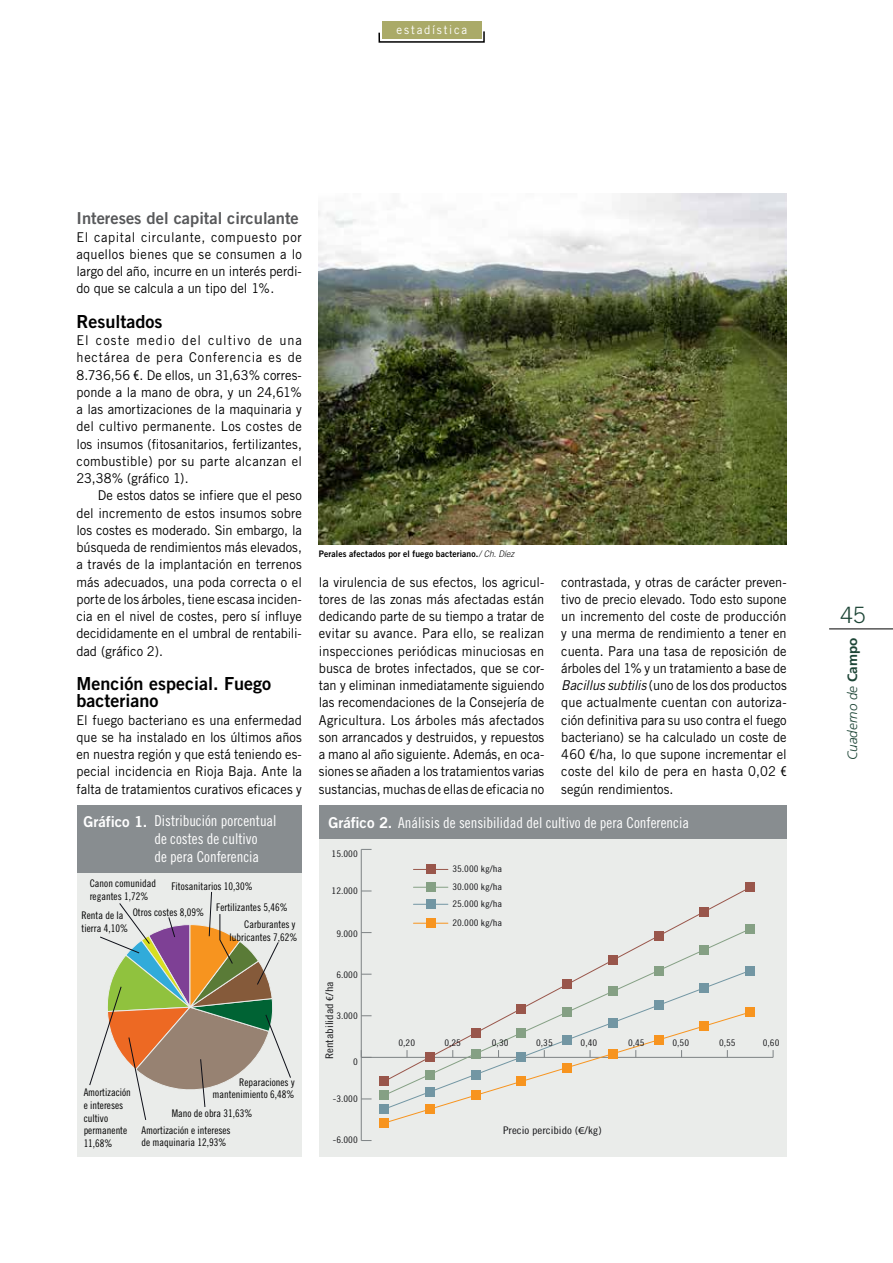
<style>
.page{position:relative;width:893px;height:1263px;background:#fff}
.page>*{position:absolute;margin:0;border:0;box-sizing:border-box;transform-origin:0 0}
.t1{font:300 22.5px "Trade Gothic";color:#1d4536}
.t2{font:18px/17.2px "Trade Gothic Bold Two";color:#000}
.t3{font:16.5px "Trade Gothic Bold Two";color:#58595b}
.t4{font:15px/18px "Trade Gothic Cond Eighteen";color:#fff}
.t5{font:13.5px/17.2px "Trade Gothic";letter-spacing:-.005em;color:#000;text-align:justify;scale:.95 1}
.t6{font:italic 300 13.5px "Frutiger";color:#1d4536}
.t7{font:12px "Trade Gothic";letter-spacing:.16em;color:#fff;scale:.95 1}
.t8{font:10.5px/12.6px "Trade Gothic Cond Eighteen";color:#000}
.t9{font:10.5px "Trade Gothic Cond Eighteen";color:#19191c;scale:1.18 1}
.t10{font:9px/17.4px "Trade Gothic Cond Eighteen";color:#19191c;text-align:justify;scale:1.18 1}
.t11{font:9px "Trade Gothic Bold Two";letter-spacing:.01em;color:#000;scale:.95 1}
.s1{font-family:"Myriad Pro";font-stretch:condensed;font-size:15px}
.s2{font-family:"Trade Gothic Bold Two"}
.s3{font-family:"Trade Gothic";font-weight:300;font-style:italic}
.s4{font-style:italic}
.s5{font-family:"Myriad Pro";font-stretch:condensed}
.s6{font-family:"Myriad Pro"}
.s7{font-weight:700;font-style:normal}
</style>
<div class="page">
<hr style="left:829px;top:628px;width:64px;height:1px;background:#000">
<svg style="left:378px;top:30px;width:107px;height:13px"></svg>
<div style="left:382px;top:21px;width:99px;height:18px;background:#aaaa68"></div>
<div style="left:77px;top:806px;width:225px;height:67px;background:#888d90"></div>
<div style="left:77px;top:873px;width:225px;height:284px;background:#eaecea"></div>
<svg style="left:89px;top:892px;width:202px;height:228px"></svg>
<div style="left:319px;top:839px;width:468px;height:318px;background:#eaecea"></div>
<div style="left:319px;top:806px;width:468px;height:33px;background:#888d90"></div>
<hr style="left:361px;top:1057px;width:412px;height:1px;background:#7d8284">
<hr style="left:361px;top:849px;width:1px;height:291px;background:#7d8284">
<svg style="left:383px;top:886px;width:368px;height:236px"></svg>
<div style="left:380px;top:1077px;width:9px;height:9px;background:#99564b"></div>
<div style="left:425px;top:1053px;width:9px;height:9px;background:#99564b"></div>
<div style="left:471px;top:1028px;width:9px;height:9px;background:#99564b"></div>
<div style="left:517px;top:1004px;width:9px;height:9px;background:#99564b"></div>
<div style="left:563px;top:980px;width:9px;height:9px;background:#99564b"></div>
<div style="left:427px;top:864px;width:9px;height:9px;background:#99564b"></div>
<div style="left:608px;top:956px;width:9px;height:9px;background:#99564b"></div>
<div style="left:654px;top:931px;width:9px;height:9px;background:#99564b"></div>
<div style="left:700px;top:907px;width:9px;height:9px;background:#99564b"></div>
<div style="left:746px;top:883px;width:9px;height:9px;background:#99564b"></div>
<div style="left:380px;top:1091px;width:9px;height:9px;background:#85a084"></div>
<div style="left:425px;top:1070px;width:9px;height:9px;background:#85a084"></div>
<div style="left:471px;top:1049px;width:9px;height:9px;background:#85a084"></div>
<div style="left:517px;top:1028px;width:9px;height:9px;background:#85a084"></div>
<div style="left:563px;top:1007px;width:9px;height:9px;background:#85a084"></div>
<div style="left:608px;top:987px;width:9px;height:9px;background:#85a084"></div>
<div style="left:654px;top:966px;width:9px;height:9px;background:#85a084"></div>
<div style="left:700px;top:945px;width:9px;height:9px;background:#85a084"></div>
<div style="left:746px;top:924px;width:9px;height:9px;background:#85a084"></div>
<div style="left:380px;top:1105px;width:9px;height:9px;background:#7296a3"></div>
<div style="left:425px;top:1087px;width:9px;height:9px;background:#7296a3"></div>
<div style="left:471px;top:1070px;width:9px;height:9px;background:#7296a3"></div>
<div style="left:517px;top:1053px;width:9px;height:9px;background:#7296a3"></div>
<div style="left:563px;top:1035px;width:9px;height:9px;background:#7296a3"></div>
<div style="left:608px;top:1018px;width:9px;height:9px;background:#7296a3"></div>
<div style="left:654px;top:1001px;width:9px;height:9px;background:#7296a3"></div>
<div style="left:700px;top:983px;width:9px;height:9px;background:#7296a3"></div>
<div style="left:746px;top:966px;width:9px;height:9px;background:#7296a3"></div>
<div style="left:380px;top:1118px;width:9px;height:9px;background:#f7941f"></div>
<div style="left:425px;top:1105px;width:9px;height:9px;background:#f7941f"></div>
<div style="left:471px;top:1091px;width:9px;height:9px;background:#f7941f"></div>
<div style="left:517px;top:1077px;width:9px;height:9px;background:#f7941f"></div>
<div style="left:563px;top:1063px;width:9px;height:9px;background:#f7941f"></div>
<div style="left:608px;top:1049px;width:9px;height:9px;background:#f7941f"></div>
<div style="left:654px;top:1035px;width:9px;height:9px;background:#f7941f"></div>
<div style="left:700px;top:1021px;width:9px;height:9px;background:#f7941f"></div>
<div style="left:746px;top:1007px;width:9px;height:9px;background:#f7941f"></div>
<hr style="left:413px;top:869px;width:35px;height:1px;background:#99564b">
<div style="left:427px;top:882px;width:9px;height:9px;background:#85a084"></div>
<hr style="left:413px;top:887px;width:35px;height:1px;background:#85a084">
<div style="left:427px;top:899px;width:9px;height:9px;background:#7296a3"></div>
<hr style="left:413px;top:904px;width:35px;height:1px;background:#7296a3">
<div style="left:427px;top:918px;width:9px;height:9px;background:#f7941f"></div>
<hr style="left:413px;top:923px;width:35px;height:1px;background:#f7941f">
<img style="left:319px;top:193px;width:468px;height:351px">
<p class="t7" style="left:396px;top:23px;width:76px">estadística</p>
<p class="t3" style="left:77px;top:208px;width:224px">Intereses del capital circulante</p>
<p class="t5" style="left:77px;top:228px;width:239px">El capital circulante, compuesto por aquellos bienes que se consumen a lo largo del año, incurre en un interés perdi&shy;do que se calcula a un tipo del 1%.</p>
<h2 class="t2" style="left:77px;top:312px;width:88px">Resultados</h2>
<p class="t5" style="left:77px;top:331px;width:239px">El coste medio del cultivo de una hectárea de pera Conferencia es de 8.736,56 <span class="s1">€</span>. De ellos, un 31,63% corres&shy;ponde a la mano de obra, y un 24,61% a las amortizaciones de la maquinaria y del cultivo permanente. Los costes de los insumos (fitosanitarios, fertilizantes, combustible) por su parte alcanzan el 23,38% (gráfico 1).</p>
<p class="t5" style="left:77px;top:487px;width:239px;text-indent:21px">De estos datos se infiere que el peso del incremento de estos insumos sobre los costes es moderado. Sin embargo, la búsqueda de rendimientos más elevados, a través de la implantación en terrenos más adecuados, una poda correcta o el porte de los árboles, tiene escasa inciden&shy;cia en el nivel de costes, pero sí influye decididamente en el umbral de rentabili&shy;dad (gráfico 2).</p>
<h2 class="t2" style="left:77px;top:675px;width:196px">Mención especial. Fuego bacteriano</h2>
<p class="t5" style="left:77px;top:711px;width:239px">El fuego bacteriano es una enfermedad que se ha instalado en los últimos años en nuestra región y que está teniendo es&shy;pecial incidencia en Rioja Baja. Ante la falta de tratamientos curativos eficaces y</p>
<p class="t4" style="left:154px;top:812px;width:124px;text-indent:-71px"><span class="s2">Gráfico 1.</span> Distribución porcentual de costes de cultivo<br>de pera Conferencia</p>
<p class="t8" style="left:90px;top:877px;width:68px">Canon comunidad regantes 1,72%</p>
<p class="t8" style="left:216px;top:876px;width:73px;line-height:20.7px;text-indent:-45px">Fitosanitarios 10,30%<br>Fertilizantes 5,46%</p>
<p class="t8" style="left:230px;top:918px;width:70px;text-align:right">Carburantes y lubricantes 7,62%</p>
<p class="t8" style="left:133px;top:906px;width:73px">Otros costes 8,09%</p>
<p class="t8" style="left:82px;top:909px;width:48px">Renta de la tierra 4,10%</p>
<p class="t8" style="left:84px;top:1086px;width:49px">Amortización e intereses cultivo permanente<br>11,68%</p>
<p class="t8" style="left:212px;top:1075px;width:84px;text-align:right">Reparaciones y mantenimiento 6,48%</p>
<p class="t8" style="left:172px;top:1107px;width:82px">Mano de obra 31,63%</p>
<p class="t8" style="left:142px;top:1123px;width:91px">Amortización e intereses de maquinaria 12,93%</p>
<p class="t11" style="left:319px;top:548px;width:207px">Perales afectados por el fuego bacteriano.<span class="s3">/ Ch. Díez</span></p>
<p class="t5" style="left:319px;top:573px;width:239px">la virulencia de sus efectos, los agricul&shy;tores de las zonas más afectadas están dedicando parte de su tiempo a tratar de evitar su avance. Para ello, se realizan inspecciones periódicas minuciosas en busca de brotes infectados, que se cor&shy;tan y eliminan inmediatamente siguiendo las recomendaciones de la Consejería de Agricultura. Los árboles más afectados son arrancados y destruidos, y repuestos a mano al año siguiente. Además, en oca&shy;siones se añaden a los tratamientos varias sustancias, muchas de ellas de eficacia no</p>
<p class="t5" style="left:561px;top:573px;width:239px">contrastada, y otras de carácter preven&shy;tivo de precio elevado. Todo esto supone un incremento del coste de producción y una merma de rendimiento a tener en cuenta. Para una tasa de reposición de árboles del 1% y un tratamiento a base de <span class="s4">Bacillus subtilis</span> (uno de los dos productos que actualmente cuentan con autoriza&shy;ción definitiva para su uso contra el fuego bacteriano) se ha calculado un coste de 460 <span class="s1">€</span>/ha, lo que supone incrementar el coste del kilo de pera en hasta 0,02 <span class="s1">€ </span>según rendimientos.</p>
<p class="t4" style="left:328px;top:814px;width:362px"><span class="s2">Gráfico 2.</span> Análisis de sensibilidad del cultivo de pera Conferencia</p>
<p class="t10" style="left:332px;top:845px;width:24px">15.000</p>
<p class="t10" style="left:332px;top:882px;width:24px">12.000</p>
<p class="t10" style="left:336px;top:925px;width:20px">9.000</p>
<p class="t10" style="left:336px;top:966px;width:20px">6.000</p>
<p class="t9" style="left:323px;top:1059px;width:67px;rotate:-90deg">Rentabilidad <span class="s5">€</span>/ha</p>
<p class="t10" style="left:336px;top:1006px;width:20px">3.000</p>
<p class="t10" style="left:353px;top:1052px;width:6px">0</p>
<p class="t10" style="left:333px;top:1090px;width:23px">-3.000</p>
<p class="t10" style="left:333px;top:1131px;width:23px">-6.000</p>
<p class="t10" style="left:452px;top:860px;width:44px">35.000 kg/ha 30.000 kg/ha 25.000 kg/ha</p>
<p class="t10" style="left:452px;top:913px;width:44px">20.000 kg/ha</p>
<p class="t10" style="left:398px;top:1034px;width:16px">0,20</p>
<p class="t10" style="left:444px;top:1034px;width:16px">0,25</p>
<p class="t10" style="left:492px;top:1034px;width:16px">0,30</p>
<p class="t10" style="left:536px;top:1034px;width:16px">0,35</p>
<p class="t10" style="left:581px;top:1034px;width:16px">0,40</p>
<p class="t10" style="left:628px;top:1034px;width:16px">0,45</p>
<p class="t10" style="left:672px;top:1034px;width:16px">0,50</p>
<p class="t10" style="left:719px;top:1034px;width:16px">0,55</p>
<p class="t10" style="left:763px;top:1034px;width:16px">0,60</p>
<p class="t9" style="left:503px;top:1124px;width:85px">Precio percibido (<span class="s6">€</span>/kg)</p>
<h1 class="t1" style="left:840px;top:601px;width:27px">45</h1>
<p class="t6" style="left:845px;top:760px;width:124px;rotate:-90deg">Cuaderno de <span class="s7">Campo</span></p>
</div>
